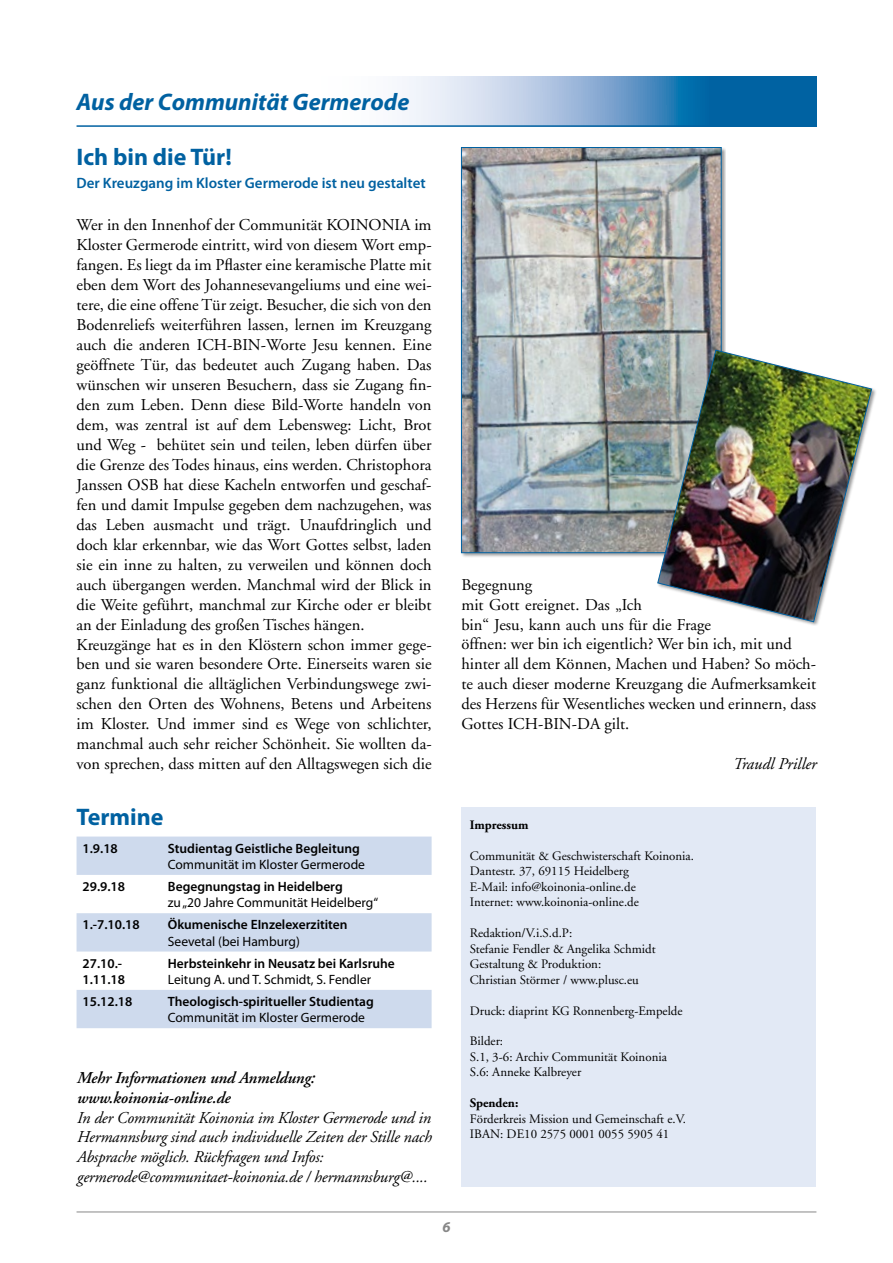
<style>
.page{position:relative;width:893px;height:1263px;background:#fff}
.page>*{position:absolute;margin:0;border:0;box-sizing:border-box;transform-origin:0 0}
.t1{font:italic 700 24px "Myriad Pro";color:#0061a1}
.t2{font:700 24px "Myriad Pro";color:#0061a1}
.t3{font:16.5px/20px "Adobe Garamond";color:#000}
.t4{font:italic 16.5px/19.8px "Adobe Garamond";letter-spacing:-.01em;color:#000}
.t5{font:italic 600 16.5px/19.8px "Adobe Garamond";letter-spacing:-.01em;color:#000}
.t6{font:600 15px "Myriad Pro";color:#0061a1}
.t7{font:italic 700 15px "Myriad Pro";color:#878787}
.t8{font:600 13.5px/16.2px "Myriad Pro";color:#000}
.t9{font:13.5px "Myriad Pro";color:#000}
.t10{font:12.9px/15.5px "Adobe Garamond";color:#000}
.t11{font:700 12.9px "Adobe Garamond";color:#000}
</style>
<div class="page">
<hr style="left:77px;top:1211px;width:739px;height:1px;background:#878787">
<div style="left:461px;top:806px;width:355px;height:380px;background:#e2e9f5"></div>
<svg style="left:77px;top:836px;width:355px;height:192px;fill:#cedaed"></svg>
<svg style="left:402px;top:77px;width:414px;height:48px"></svg>
<hr style="left:77px;top:125px;width:739px;height:2px;background:#0061a1">
<img style="left:463px;top:149px;width:256px;height:402px">
<div style="left:461px;top:147px;width:260px;height:406px;border:1px solid #0061a1"></div>
<div style="left:657px;top:349px;width:220px;height:277px;background:#fff"></div>
<img style="left:658px;top:350px;width:214px;height:272px">
<h1 class="t1" style="left:77px;top:89px;width:334px">Aus der Communität Germerode</h1>
<h1 class="t2" style="left:77px;top:144px;width:157px">Ich bin die Tür!</h1>
<p class="t6" style="left:77px;top:175px;width:351px">Der Kreuzgang im Kloster Germerode ist neu gestaltet</p>
<p class="t3" style="left:77px;top:215px;width:357px">Wer in den Innenhof der Communität KOINONIA im Kloster Germerode eintritt, wird von diesem Wort emp&shy;fangen. Es liegt da im Pflaster eine keramische Platte mit eben dem Wort des Johannesevangeliums und eine wei&shy;tere, die eine offene Tür zeigt. Besucher, die sich von den Bodenreliefs weiterführen lassen, lernen im Kreuzgang auch die anderen ICH-BIN-Worte Jesu kennen. Eine geöffnete Tür, das bedeutet auch Zugang haben. Das wünschen wir unseren Besuchern, dass sie Zugang fin&shy;den zum Leben. Denn diese Bild-Worte handeln von dem, was zentral ist auf dem Lebensweg: Licht, Brot und Weg - behütet sein und teilen, leben dürfen über die Grenze des Todes hinaus, eins werden. Christophora Janssen OSB hat diese Kacheln entworfen und geschaf&shy;fen und damit Impulse gegeben dem nachzugehen, was das Leben ausmacht und trägt. Unaufdringlich und doch klar erkennbar, wie das Wort Gottes selbst, laden sie ein inne zu halten, zu verweilen und können doch auch übergangen werden. Manchmal wird der Blick in die Weite geführt, manchmal zur Kirche oder er bleibt an der Einladung des großen Tisches hängen.<br>Kreuzgänge hat es in den Klöstern schon immer gege&shy;ben und sie waren besondere Orte. Einerseits waren sie ganz funktional die alltäglichen Verbindungswege zwi&shy;schen den Orten des Wohnens, Betens und Arbeitens im Kloster. Und immer sind es Wege von schlichter, manchmal auch sehr reicher Schönheit. Sie wollten da&shy;von sprechen, dass mitten auf den Alltagswegen sich die</p>
<h1 class="t2" style="left:77px;top:803px;width:88px">Termine</h1>
<p class="t8" style="left:83px;top:840px;width:37px">1.9.18</p>
<p class="t8" style="left:168px;top:840px;width:194px">Studientag Geistliche Begleitung</p>
<p class="t9" style="left:168px;top:857px;width:199px">Communität im Kloster Germerode</p>
<p class="t8" style="left:83px;top:878px;width:44px">29.9.18</p>
<p class="t8" style="left:168px;top:878px;width:176px">Begegnungstag in Heidelberg</p>
<p class="t9" style="left:168px;top:895px;width:212px">zu „20 Jahre Communität Heidelberg“</p>
<p class="t8" style="left:83px;top:917px;width:59px">1.-7.10.18</p>
<p class="t8" style="left:168px;top:917px;width:181px">Ökumenische EInzelexerzititen</p>
<p class="t9" style="left:168px;top:934px;width:134px">Seevetal (bei Hamburg)</p>
<p class="t8" style="left:83px;top:955px;width:44px">27.10.-<br>1.11.18</p>
<p class="t8" style="left:168px;top:955px;width:228px">Herbsteinkehr in Neusatz bei Karlsruhe</p>
<p class="t9" style="left:168px;top:972px;width:205px">Leitung A. und T. Schmidt, S. Fendler</p>
<p class="t8" style="left:83px;top:993px;width:51px">15.12.18</p>
<p class="t8" style="left:168px;top:993px;width:207px">Theologisch-spiritueller Studientag</p>
<p class="t9" style="left:168px;top:1010px;width:199px">Communität im Kloster Germerode</p>
<p class="t5" style="left:77px;top:1068px;width:239px">Mehr Informationen und Anmeldung: www.koinonia-online.de</p>
<p class="t4" style="left:77px;top:1108px;width:356px">In der Communität Koinonia im Kloster Germerode und in Hermannsburg sind auch individuelle Zeiten der Stille nach Absprache möglich. Rückfragen und Infos: germerode@communitaet-koinonia.de / hermannsburg@....</p>
<p class="t3" style="left:461px;top:575px;width:356px">Begegnung<br>mit Gott ereignet. Das „Ich<br>bin“ Jesu, kann auch uns für die Frage<br>öffnen: wer bin ich eigentlich? Wer bin ich, mit und hinter all dem Können, Machen und Haben? So möch&shy;te auch dieser moderne Kreuzgang die Aufmerksamkeit des Herzens für Wesentliches wecken und erinnern, dass Gottes ICH-BIN-DA gilt.</p>
<p class="t4" style="left:732px;top:755px;width:85px">Traudl Priller</p>
<p class="t11" style="left:470px;top:818px;width:60px">Impressum</p>
<p class="t10" style="left:470px;top:848px;width:226px">Communität &amp; Geschwisterschaft Koinonia.<br>Dantestr. 37, 69115 Heidelberg<br>E-Mail: info@koinonia-online.de<br>Internet: www.koinonia-online.de</p>
<p class="t10" style="left:470px;top:926px;width:187px">Redaktion/V.i.S.d.P:<br>Stefanie Fendler &amp; Angelika Schmidt<br>Gestaltung &amp; Produktion:<br>Christian Störmer / www.plusc.eu</p>
<p class="t10" style="left:470px;top:1003px;width:214px">Druck: diaprint KG Ronnenberg-Empelde</p>
<p class="t10" style="left:470px;top:1034px;width:199px">Bilder:<br>S.1, 3-6: Archiv Communität Koinonia<br>S.6: Anneke Kalbreyer</p>
<p class="t11" style="left:470px;top:1096px;width:50px">Spenden:</p>
<p class="t10" style="left:470px;top:1111px;width:218px">Förderkreis Mission und Gemeinschaft e.V.<br>IBAN: DE10 2575 0001 0055 5905 41</p>
<p class="t7" style="left:442px;top:1218px;width:10px">6</p>
</div>
